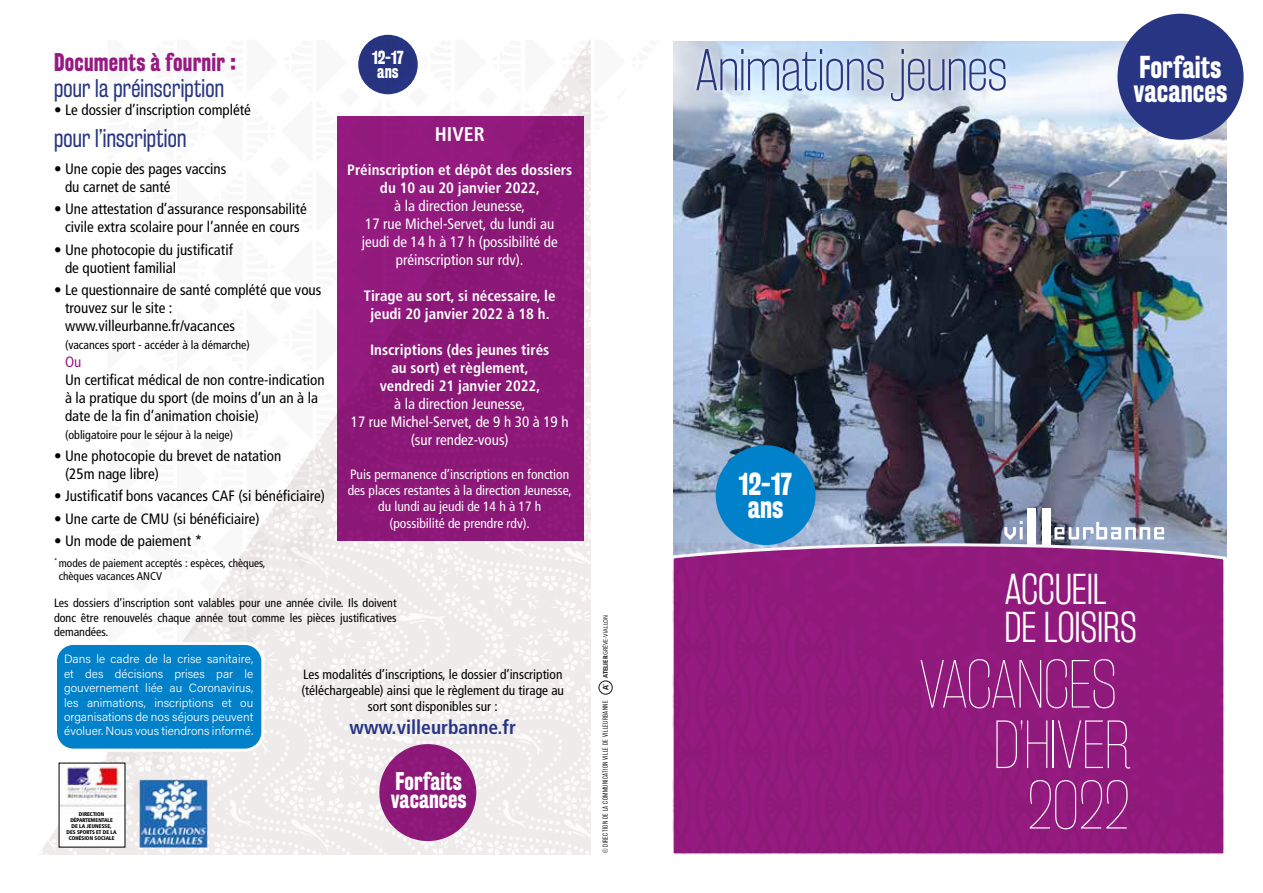
<style>
.page{position:relative;width:1263px;height:893px;background:#fff}
.page>*{position:absolute;margin:0;border:0;box-sizing:border-box;transform-origin:0 0}
.t1{font:60px/60.4px "Rakesly Ul";color:#fff;text-align:right}
.t2{font:52.05px "Rakesly El";color:#283583}
.t3{font:37.95px/38.2px "Rakesly Lt";letter-spacing:.01em;color:#fff}
.t4{font:700 27.9px/23.4px "Rakesly Rg";color:#fff}
.t5{font:22.5px "Rakesly Bk";letter-spacing:.01em;color:#283583}
.t6{font:700 22.5px "Rakesly Rg";letter-spacing:.01em;color:#951b81}
.t7{font:700 22.5px/18px "Rakesly Rg";color:#fff}
.t8{font:700 condensed 19.8px "Frutiger";color:#fff}
.t9{font:700 condensed 19.5px "Frutiger";color:#283583}
.t10{font:700 16.65px/14px "Rakesly Rg";color:#fff;text-align:center}
.t11{font:condensed 15px/18px "Frutiger LT";color:#000}
.t12{font:700 condensed 15px/18px "Frutiger";color:#fff;text-align:center}
.t13{font:condensed 15px/18px "Frutiger LT";color:#fff;text-align:center}
.t14{font:condensed 15px "Frutiger LT";color:#951b81}
.t15{font:condensed 13.5px/16.2px "Frutiger LT";color:#fff;text-align:center}
.t16{font:condensed 13.35px/16px "Frutiger LT";color:#000;text-align:center}
.t17{font:condensed 12px/14.4px "Frutiger LT";color:#000;text-align:justify}
.t18{font:12px/14.4px "Acumin Variable Concept";color:#fff;text-align:justify}
.t19{font:condensed 11.25px/13.5px "Frutiger LT";color:#000}
.t20{font:6.45px "Rakesly Bk";letter-spacing:.07em;color:#282827}
.t21{font:condensed 6.45px "Frutiger LT";color:#282827}
.t22{font:900 5.4px/6px "Frutiger Condensed BQ";letter-spacing:.02em;color:#000;text-align:center}
.s1{font-family:"Frutiger Condensed BQ";font-weight:900;font-stretch:normal}
</style>
<div class="page">
<img style="left:674px;top:112px;width:552px;height:430px">
<svg style="left:1004px;top:521px;width:19px;height:19px"></svg>
<svg style="left:1054px;top:522px;width:110px;height:17px"></svg>
<div style="left:1027px;top:509px;width:9px;height:37px;background:#fff"></div>
<div style="left:1042px;top:509px;width:8px;height:37px;background:#fff"></div>
<div style="left:672px;top:543px;width:553px;height:312px;background:#901a7c"></div>
<img style="left:107px;top:40px;width:506px;height:815px">
<div style="left:358px;top:35px;width:60px;height:59px;background:#283583;border-radius:50%"></div>
<div style="left:379px;top:744px;width:97px;height:97px;background:#8b1876;border-radius:50%"></div>
<div style="left:598px;top:680px;width:15px;height:15px;border:1px solid #282827;border-radius:50%"></div>
<svg style="left:603px;top:684px;width:5px;height:6px"></svg>
<img style="left:61px;top:765px;width:62px;height:80px">
<img style="left:139px;top:780px;width:68px;height:67px">
<svg style="left:673px;top:35px;width:567px;height:77px"></svg>
<div style="left:692px;top:45px;width:318px;height:60px;background:#fff;opacity:.75"></div>
<div style="left:1117px;top:14px;width:126px;height:126px;background:#283583;border-radius:50%"></div>
<div style="left:716px;top:445px;width:99px;height:100px;background:#0081c9;border-radius:50%"></div>
<div style="left:56px;top:643px;width:207px;height:107px;background:#0081c9;border-radius:18px"></div>
<div style="left:54px;top:642px;width:210px;height:110px;border:3px solid #fff;border-radius:18px"></div>
<h3 class="t6" style="left:54px;top:49px;width:184px">Documents à fournir :</h3>
<h3 class="t5" style="left:54px;top:74px;width:172px">pour la préinscription</h3>
<p class="t11" style="left:54px;top:101px;width:198px">• Le dossier d’inscription complété</p>
<h3 class="t5" style="left:54px;top:125px;width:134px">pour l’inscription</h3>
<p class="t11" style="left:65px;top:160px;width:163px;text-indent:-11px">• Une copie des pages vaccins du carnet de santé</p>
<p class="t11" style="left:54px;top:200px;width:254px;text-align:center">• Une attestation d’assurance responsabilité civile extra scolaire pour l’année en cours</p>
<p class="t11" style="left:65px;top:241px;width:169px;text-indent:-11px">• Une photocopie du justificatif de quotient familial</p>
<p class="t11" style="left:65px;top:281px;width:258px;text-indent:-11px">• Le questionnaire de santé complété que vous trouvez sur le site : www.villeurbanne.fr/vacances</p>
<p class="t17" style="left:65px;top:338px;width:186px">(vacances sport - accéder à la démarche)</p>
<p class="t14" style="left:65px;top:353px;width:18px">Ou</p>
<p class="t11" style="left:65px;top:371px;width:261px">Un certificat médical de non contre-indication à la pratique du sport (de moins d’un an à la date de la fin d’animation choisie)</p>
<p class="t17" style="left:65px;top:428px;width:170px">(obligatoire pour le séjour à la neige)</p>
<p class="t11" style="left:65px;top:447px;width:218px;text-indent:-11px">• Une photocopie du brevet de natation (25m nage libre)</p>
<p class="t11" style="left:54px;top:487px;width:273px">• Justificatif bons vacances CAF (si bénéficiaire)</p>
<p class="t11" style="left:54px;top:510px;width:207px">• Une carte de CMU (si bénéficiaire)</p>
<p class="t11" style="left:54px;top:532px;width:150px">• Un mode de paiement *</p>
<p class="t19" style="left:59px;top:556px;width:208px;text-indent:-5px"><sup>*</sup> modes de paiement acceptés : espèces, chèques, chèques vacances ANCV</p>
<p class="t10" style="left:372px;top:51px;width:33px">12-17 ans</p>
<h3 class="t8" style="left:435px;top:122px;width:51px">HIVER</h3>
<p class="t12" style="left:347px;top:161px;width:226px">Préinscription et dépôt des dossiers du 10 au 20 janvier 2022,</p>
<p class="t13" style="left:362px;top:197px;width:197px">à la direction Jeunesse,<br>17 rue Michel-Servet, du lundi au jeudi de 14 h à 17 h (possibilité de préinscription sur rdv).</p>
<p class="t12" style="left:364px;top:287px;width:193px">Tirage au sort, si nécessaire, le jeudi 20 janvier 2022 à 18 h.</p>
<p class="t12" style="left:370px;top:341px;width:181px">Inscriptions (des jeunes tirés au sort) et règlement, vendredi 21 janvier 2022,</p>
<p class="t13" style="left:351px;top:395px;width:219px">à la direction Jeunesse,<br>17 rue Michel-Servet, de 9 h 30 à 19 h (sur rendez-vous)</p>
<p class="t15" style="left:348px;top:466px;width:225px">Puis permanence d’inscriptions en fonction des places restantes à la direction Jeunesse, du lundi au jeudi de 14 h à 17 h<br>(possibilité de prendre rdv).</p>
<p class="t17" style="left:54px;top:596px;width:344px">Les dossiers d’inscription sont valables pour une année civile. Ils doivent donc être renouvelés chaque année tout comme les pièces justificatives demandées.</p>
<p class="t16" style="left:302px;top:666px;width:264px">Les modalités d’inscriptions, le dossier d’inscription (téléchargeable) ainsi que le règlement du tirage au sort sont disponibles sur :</p>
<h3 class="t9" style="left:350px;top:716px;width:168px">www.villeurbanne.fr</h3>
<p class="t18" style="left:64px;top:651px;width:191px">Dans le cadre de la crise sanitaire, et des décisions prises par le gouvernement liée au Coronavirus, les animations, inscriptions et ou organisations de nos séjours peuvent évoluer. Nous vous tiendrons informé.</p>
<p class="t22" style="left:67px;top:811px;width:52px">DIRECTION<br>DÉPARTEMENTALE<br>DE LA JEUNESSE,<br>DES SPORTS ET DE LA<br>COHÉSION SOCIALE</p>
<h3 class="t7" style="left:391px;top:773px;width:77px">Forfaits vacances</h3>
<p class="t21" style="left:602px;top:678px;width:65px;rotate:-90deg"><span class="s1">ATELIER</span>GRÈVE-VIALLON</p>
<p class="t20" style="left:602px;top:853px;width:154px;rotate:-90deg">© DIRECTION DE LA COMMUNICATION VILLE DE VILLEURBANNE</p>
<h2 class="t2" style="left:695px;top:39px;width:313px">Animations jeunes</h2>
<h3 class="t4" style="left:1133px;top:56px;width:95px">Forfaits vacances</h3>
<h3 class="t4" style="left:739px;top:472px;width:55px;text-align:center">12-17 ans</h3>
<h3 class="t3" style="left:1005px;top:570px;width:134px">ACCUEIL<br>DE LOISIRS</h3>
<h1 class="t1" style="left:919px;top:654px;width:213px">VACANCES<br>D’HIVER<br>2022</h1>
</div>
